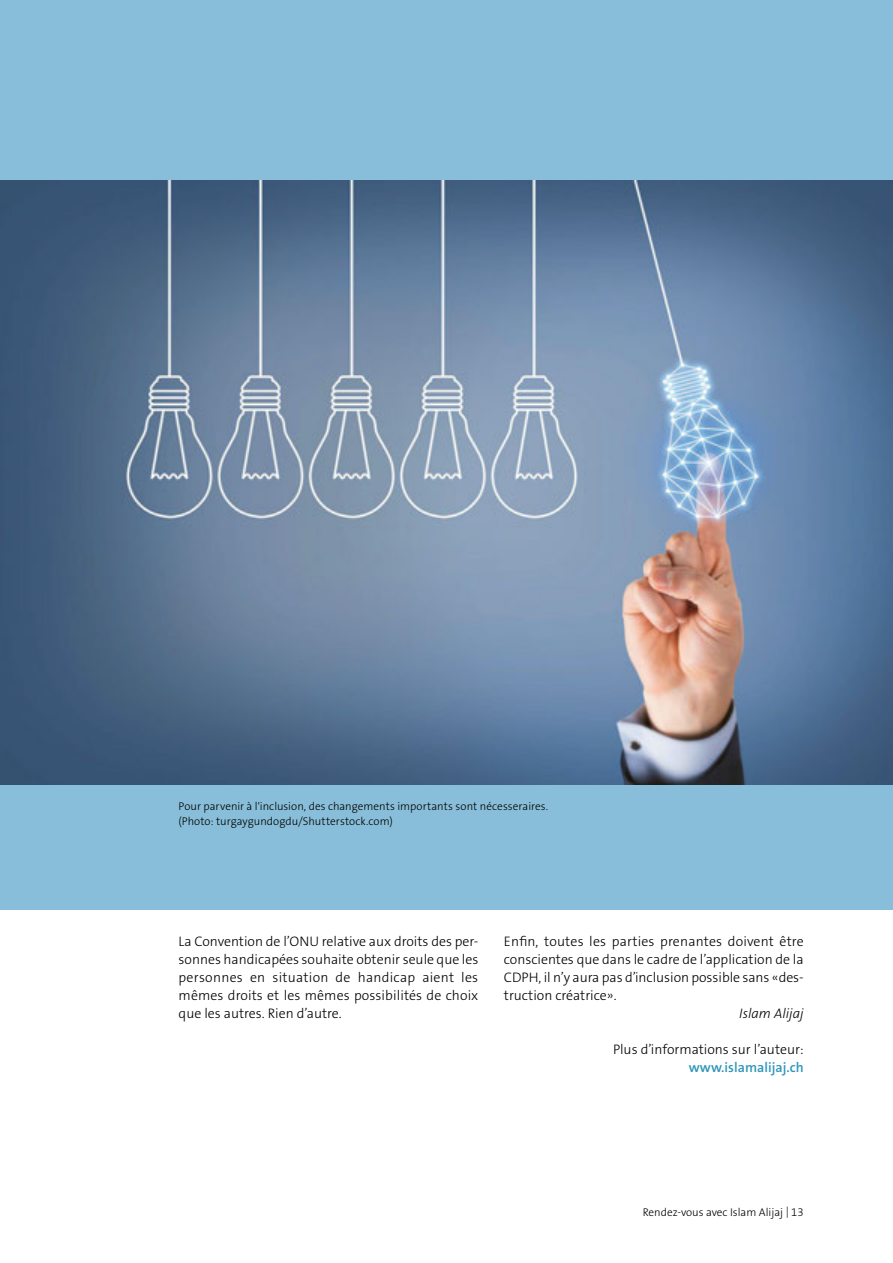
<style>
.page{position:relative;width:893px;height:1263px;background:#fff}
.page>*{position:absolute;margin:0;border:0;box-sizing:border-box;transform-origin:0 0}
.t1{font:13.8px/18px "The Sans LP3 Lig";color:#000;text-align:justify}
.t2{font:13.8px "The Sans LP6 Se Bld";color:#3096ba}
.t3{font:13.8px "The Sans LP3 Lig IT";color:#000}
.t4{font:11.25px/15px "The Sans LP3 Lig";color:#000}
</style>
<div class="page">
<div style="left:0;top:0;width:893px;height:910px;background:#88bed9"></div>
<img style="left:0;top:181px;width:893px;height:603px">
<p class="t4" style="left:179px;top:799px;width:371px">Pour parvenir à l'inclusion, des changements importants sont nécesseraires. (Photo: turgaygundogdu/Shutterstock.com)</p>
<p class="t1" style="left:179px;top:932px;width:301px">La Convention de l’ONU relative aux droits des per&shy;sonnes handicapées souhaite obtenir seule que les personnes en situation de handicap aient les mêmes droits et les mêmes possibilités de choix que les autres. Rien d’autre.</p>
<p class="t1" style="left:504px;top:932px;width:301px">Enfin, toutes les parties prenantes doivent être conscientes que dans le cadre de l’application de la CDPH, il n’y aura pas d’inclusion possible sans «des&shy;truction créatrice».</p>
<p class="t3" style="left:739px;top:1004px;width:66px">Islam Alijaj</p>
<p class="t1" style="left:613px;top:1040px;width:192px">Plus d’informations sur l’auteur:</p>
<p class="t2" style="left:689px;top:1058px;width:116px">www.islamalijaj.ch</p>
<p class="t4" style="left:643px;top:1205px;width:162px">Rendez-vous avec Islam Alijaj | 13</p>
</div>
